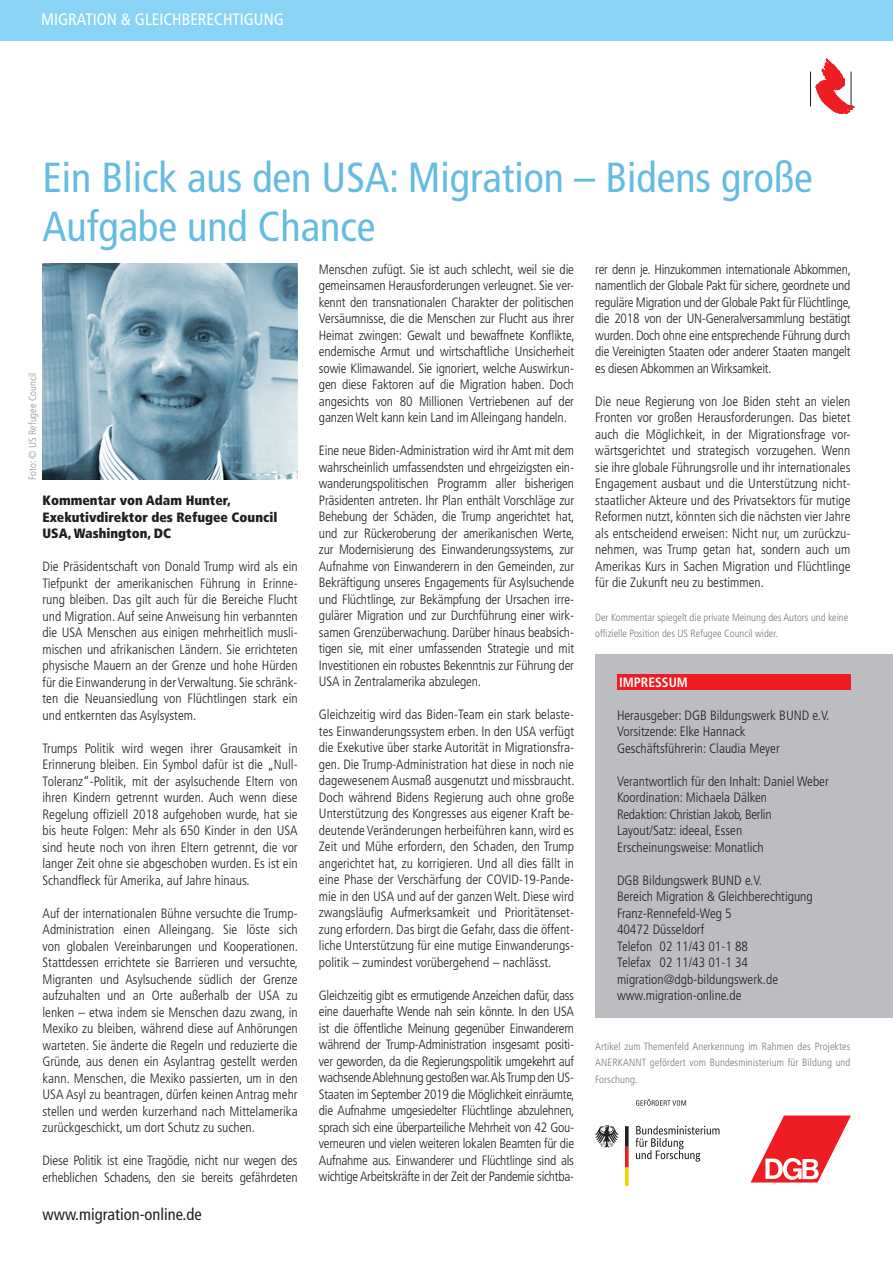
<style>
.page{position:relative;width:893px;height:1263px;background:#fff}
.page>*{position:absolute;margin:0;border:0;box-sizing:border-box;transform-origin:0 0}
.t1{font:condensed 42px/49.5px "Frutiger";color:#65bce0}
.t2{font:condensed 16.5px "Frutiger";color:#fff}
.t3{font:condensed 16.5px "Frutiger";color:#231f20}
.t4{font:300 condensed 13.5px/16.5px "Frutiger";color:#231f20;text-align:justify}
.t5{font:900 condensed 13.5px/16.5px "Frutiger";color:#231f20}
.t6{font:700 condensed 13.5px "Frutiger";color:#fff}
.t7{font:300 condensed 10.5px/16.5px "Frutiger";letter-spacing:.01em;color:#76787b}
.t8{font:300 condensed 10.5px "Frutiger";color:#939598}
</style>
<div class="page">
<div style="left:0;top:0;width:893px;height:28px;background:#89d3f4"></div>
<div style="left:0;top:13px;width:893px;height:28px;background:#89d3f4"></div>
<hr style="left:810px;top:72px;width:1px;height:34px;background:#231f20">
<svg style="left:816px;top:59px;width:38px;height:55px"></svg>
<div style="left:595px;top:654px;width:298px;height:364px;background:#bcbdc0"></div>
<div style="left:617px;top:674px;width:234px;height:15px;background:#ee1d23"></div>
<img style="left:43px;top:263px;width:255px;height:216px">
<svg style="left:751px;top:1115px;width:100px;height:67px"></svg>
<svg style="left:636px;top:1126px;width:83px;height:35px"></svg>
<svg style="left:595px;top:1125px;width:24px;height:22px"></svg>
<svg style="left:625px;top:1126px;width:4px;height:60px"></svg>
<svg style="left:636px;top:1099px;width:50px;height:7px"></svg>
<p class="t2" style="left:41px;top:10px;width:244px">MIGRATION &amp; GLEICHBERECHTIGUNG</p>
<h1 class="t1" style="left:43px;top:153px;width:772px">Ein Blick aus den USA: Migration – Bidens große<br>Aufgabe und Chance</h1>
<p class="t8" style="left:27px;top:480px;width:109px;rotate:-90deg">Foto: © US Refugee Council</p>
<p class="t5" style="left:43px;top:492px;width:236px">Kommentar von Adam Hunter,<br>Exekutivdirektor des Refugee Council<br>USA, Washington, DC</p>
<p class="t4" style="left:43px;top:558px;width:257px">Die Präsidentschaft von Donald Trump wird als ein Tiefpunkt der amerikanischen Führung in Erinne&shy;rung bleiben. Das gilt auch für die Bereiche Flucht und Migration. Auf seine Anweisung hin verbannten die USA Menschen aus einigen mehrheitlich musli&shy;mischen und afrikanischen Ländern. Sie errichteten physische Mauern an der Grenze und hohe Hürden für die Einwanderung in der Verwaltung. Sie schränk&shy;ten die Neuansiedlung von Flüchtlingen stark ein und entkernten das Asylsystem.</p>
<p class="t4" style="left:43px;top:740px;width:257px">Trumps Politik wird wegen ihrer Grausamkeit in Erinnerung bleiben. Ein Symbol dafür ist die „Null-Toleranz“-Politik, mit der asylsuchende Eltern von ihren Kindern getrennt wurden. Auch wenn diese Regelung offiziell 2018 aufgehoben wurde, hat sie bis heute Folgen: Mehr als 650 Kinder in den USA sind heute noch von ihren Eltern getrennt, die vor langer Zeit ohne sie abgeschoben wurden. Es ist ein Schandfleck für Amerika, auf Jahre hinaus.</p>
<p class="t4" style="left:43px;top:905px;width:257px">Auf der internationalen Bühne versuchte die Trump-Administration einen Alleingang. Sie löste sich von globalen Vereinbarungen und Kooperationen.<br>Stattdessen errichtete sie Barrieren und versuchte, Migranten und Asylsuchende südlich der Grenze aufzuhalten und an Orte außerhalb der USA zu lenken – etwa indem sie Menschen dazu zwang, in Mexiko zu bleiben, während diese auf Anhörungen warteten. Sie änderte die Regeln und reduzierte die Gründe, aus denen ein Asylantrag gestellt werden kann. Menschen, die Mexiko passierten, um in den USA Asyl zu beantragen, dürfen keinen Antrag mehr stellen und werden kurzerhand nach Mittelamerika zurückgeschickt, um dort Schutz zu suchen.</p>
<p class="t4" style="left:43px;top:1152px;width:257px">Diese Politik ist eine Tragödie, nicht nur wegen des erheblichen Schadens, den sie bereits gefährdeten</p>
<p class="t3" style="left:43px;top:1205px;width:161px">www.migration-online.de</p>
<p class="t4" style="left:319px;top:261px;width:257px">Menschen zufügt. Sie ist auch schlecht, weil sie die gemeinsamen Herausforderungen verleugnet. Sie ver&shy;kennt den transnationalen Charakter der politischen Versäumnisse, die die Menschen zur Flucht aus ihrer Heimat zwingen: Gewalt und bewaffnete Konflikte, endemische Armut und wirtschaftliche Unsicherheit sowie Klimawandel. Sie ignoriert, welche Auswirkun&shy;gen diese Faktoren auf die Migration haben. Doch angesichts von 80 Millionen Vertriebenen auf der ganzen Welt kann kein Land im Alleingang handeln.</p>
<p class="t4" style="left:319px;top:443px;width:257px">Eine neue Biden-Administration wird ihr Amt mit dem wahrscheinlich umfassendsten und ehrgeizigsten ein&shy;wanderungspolitischen Programm aller bisherigen Präsidenten antreten. Ihr Plan enthält Vorschläge zur Behebung der Schäden, die Trump angerichtet hat, und zur Rückeroberung der amerikanischen Werte, zur Modernisierung des Einwanderungssystems, zur Aufnahme von Einwanderern in den Gemeinden, zur Bekräftigung unseres Engagements für Asylsuchende und Flüchtlinge, zur Bekämpfung der Ursachen irre&shy;gulärer Migration und zur Durchführung einer wirk&shy;samen Grenzüberwachung. Darüber hinaus beabsich&shy;tigen sie, mit einer umfassenden Strategie und mit Investitionen ein robustes Bekenntnis zur Führung der USA in Zentralamerika abzulegen.</p>
<p class="t4" style="left:319px;top:707px;width:257px">Gleichzeitig wird das Biden-Team ein stark belaste&shy;tes Einwanderungssystem erben. In den USA verfügt die Exekutive über starke Autorität in Migrationsfra&shy;gen. Die Trump-Administration hat diese in noch nie dagewesenem Ausmaß ausgenutzt und missbraucht.<br>Doch während Bidens Regierung auch ohne große Unterstützung des Kongresses aus eigener Kraft be&shy;deutende Veränderungen herbeiführen kann, wird es Zeit und Mühe erfordern, den Schaden, den Trump angerichtet hat, zu korrigieren. Und all dies fällt in eine Phase der Verschärfung der COVID-19-Pande&shy;mie in den USA und auf der ganzen Welt. Diese wird zwangsläufig Aufmerksamkeit und Prioritätenset&shy;zung erfordern. Das birgt die Gefahr, dass die öffent&shy;liche Unterstützung für eine mutige Einwanderungs&shy;politik – zumindest vorübergehend – nachlässt.</p>
<p class="t4" style="left:319px;top:987px;width:257px">Gleichzeitig gibt es ermutigende Anzeichen dafür, dass eine dauerhafte Wende nah sein könnte. In den USA ist die öffentliche Meinung gegenüber Einwanderern während der Trump-Administration insgesamt positi&shy;ver geworden, da die Regierungspolitik umgekehrt auf wachsende Ablehnung gestoßen war. Als Trump den US-Staaten im September 2019 die Möglichkeit einräumte, die Aufnahme umgesiedelter Flüchtlinge abzulehnen, sprach sich eine überparteiliche Mehrheit von 42 Gou&shy;verneuren und vielen weiteren lokalen Beamten für die Aufnahme aus. Einwanderer und Flüchtlinge sind als wichtige Arbeitskräfte in der Zeit der Pandemie sichtba-</p>
<p class="t4" style="left:595px;top:261px;width:257px">rer denn je. Hinzukommen internationale Abkommen, namentlich der Globale Pakt für sichere, geordnete und reguläre Migration und der Globale Pakt für Flüchtlinge, die 2018 von der UN-Generalversammlung bestätigt wurden. Doch ohne eine entsprechende Führung durch die Vereinigten Staaten oder anderer Staaten mangelt es diesen Abkommen an Wirksamkeit.</p>
<p class="t4" style="left:595px;top:393px;width:257px">Die neue Regierung von Joe Biden steht an vielen Fronten vor großen Herausforderungen. Das bietet auch die Möglichkeit, in der Migrationsfrage vor&shy;wärtsgerichtet und strategisch vorzugehen. Wenn sie ihre globale Führungsrolle und ihr internationales Engagement ausbaut und die Unterstützung nicht&shy;staatlicher Akteure und des Privatsektors für mutige Reformen nutzt, könnten sich die nächsten vier Jahre als entscheidend erweisen: Nicht nur, um zurückzu&shy;nehmen, was Trump getan hat, sondern auch um Amerikas Kurs in Sachen Migration und Flüchtlinge für die Zukunft neu zu bestimmen.</p>
<p class="t7" style="left:595px;top:609px;width:254px">Der Kommentar spiegelt die private Meinung des Autors und keine offizielle Position des US Refugee Council wider.</p>
<p class="t6" style="left:619px;top:674px;width:13px">IMPRESSUM</p>
<p class="t4" style="left:617px;top:707px;width:214px;text-align:left">Herausgeber: DGB Bildungswerk BUND e.V.<br>Vorsitzende: Elke Hannack<br>Geschäftsführerin: Claudia Meyer</p>
<p class="t4" style="left:617px;top:773px;width:213px;text-align:left">Verantwortlich für den Inhalt: Daniel Weber Koordination: Michaela Dälken<br>Redaktion: Christian Jakob, Berlin Layout/Satz: ideeal, Essen Erscheinungsweise: Monatlich</p>
<p class="t4" style="left:617px;top:872px;width:197px;text-align:left">DGB Bildungswerk BUND e.V.<br>Bereich Migration &amp; Gleichberechtigung<br>Franz-Rennefeld-Weg 5<br>40472 Düsseldorf<br>Telefon 02 11/43 01-1 88<br>Telefax 02 11/43 01-1 34 migration@dgb-bildungswerk.de www.migration-online.de</p>
<p class="t7" style="left:595px;top:1038px;width:257px">Artikel zum Themenfeld Anerkennung im Rahmen des Projektes<br>Anerkannt</p>
<p class="t7" style="left:650px;top:1054px;width:202px">gefördert vom Bundesministerium für Bildung und</p>
<p class="t7" style="left:595px;top:1071px;width:44px">Forschung.</p>
</div>
